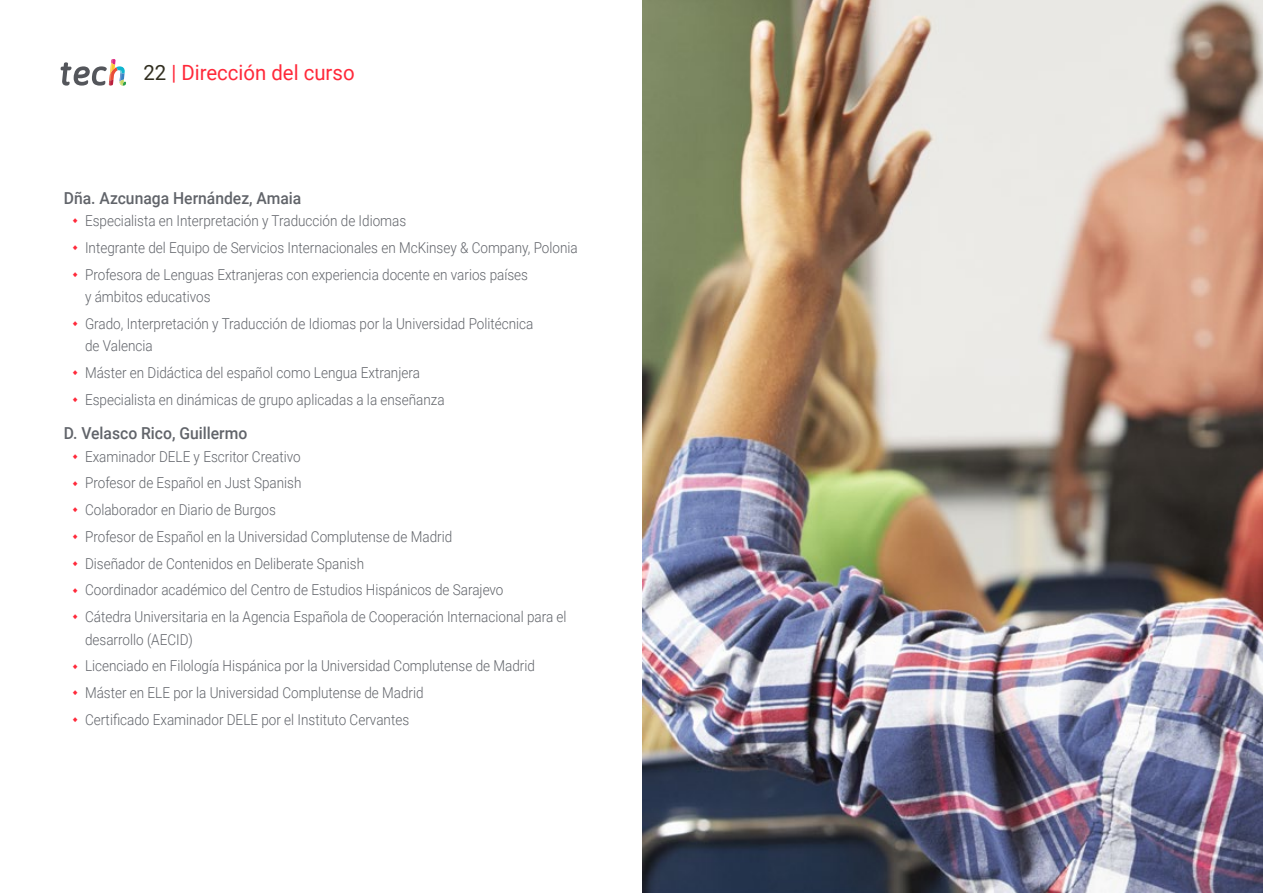
<style>
.page{position:relative;width:1263px;height:893px;background:#fff}
.page>*{position:absolute;margin:0;border:0;box-sizing:border-box;transform-origin:0 0}
.t1{font:21px "Roboto";color:#ff293a}
.t2{font:500 16.5px "Roboto";color:#61646a;scale:.95 1}
.t3{font:300 15px/26.7px "Roboto";color:#61646a;scale:.9 1}
.s1{color:#312e20}
</style>
<div class="page">
<img style="left:642px;top:0;width:621px;height:893px">
<svg style="left:61px;top:59px;width:65px;height:27px"></svg>
<h1 class="t1" style="left:144px;top:57px;width:213px"><span class="s1">22</span> | Dirección del curso</h1>
<p class="t2" style="left:64px;top:186px;width:251px">Dña. Azcunaga Hernández, Amaia</p>
<p class="t3" style="left:85px;top:207px;width:549px">Especialista en Interpretación y Traducción de Idiomas<br>Integrante del Equipo de Servicios Internacionales en McKinsey &amp; Company, Polonia<br>Profesora de Lenguas Extranjeras con experiencia docente en varios países</p>
<p class="t3" style="left:85px;top:283px;width:500px">y ámbitos educativos<br>Grado, Interpretación y Traducción de Idiomas por la Universidad Politécnica</p>
<p class="t3" style="left:85px;top:332px;width:401px">de Valencia<br>Máster en Didáctica del español como Lengua Extranjera<br>Especialista en dinámicas de grupo aplicadas a la enseñanza</p>
<p class="t2" style="left:64px;top:422px;width:195px">D. Velasco Rico, Guillermo</p>
<p class="t3" style="left:85px;top:442px;width:536px">Examinador DELE y Escritor Creativo<br>Profesor de Español en Just Spanish<br>Colaborador en Diario de Burgos<br>Profesor de Español en la Universidad Complutense de Madrid<br>Diseñador de Contenidos en Deliberate Spanish<br>Coordinador académico del Centro de Estudios Hispánicos de Sarajevo<br>Cátedra Universitaria en la Agencia Española de Cooperación Internacional para el</p>
<p class="t3" style="left:85px;top:625px;width:501px">desarrollo (AECID)<br>Licenciado en Filología Hispánica por la Universidad Complutense de Madrid Máster en ELE por la Universidad Complutense de Madrid<br>Certificado Examinador DELE por el Instituto Cervantes</p>
</div>
